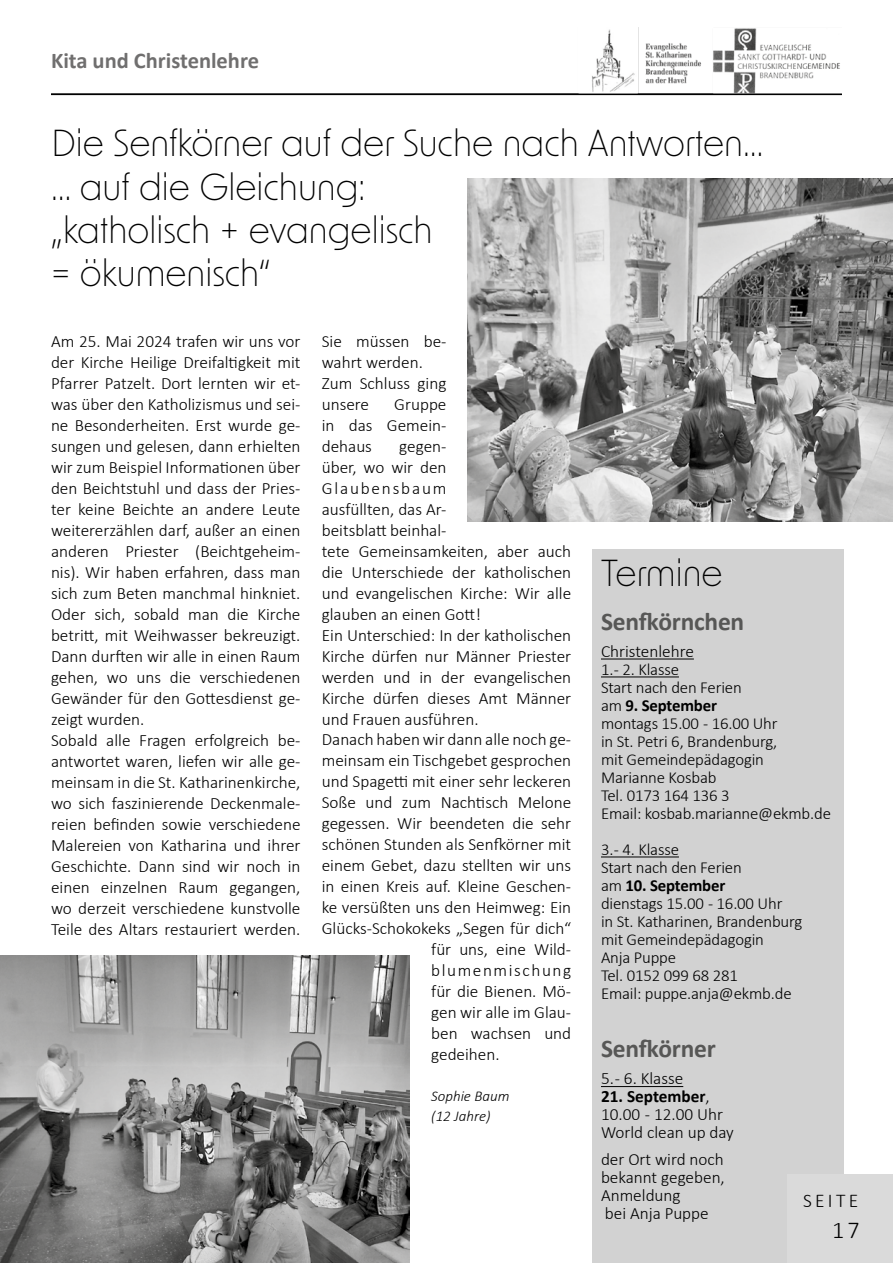
<style>
.page{position:relative;width:893px;height:1263px;background:#fff}
.page>*{position:absolute;margin:0;border:0;box-sizing:border-box;transform-origin:0 0}
.t1{font:300 36px/43.2px "New Order";color:#000}
.t2{font:700 25.5px "Calibri";letter-spacing:-.01em;color:#575756}
.t3{font:300 24px "Calibri";color:#000}
.t4{font:700 22.5px "Calibri";color:#706f6f}
.t5{font:300 19.5px "Calibri";letter-spacing:.17em;color:#000}
.t6{font:300 17.25px/21px "Calibri";color:#000}
.t7{font:300 17.25px "Calibri";letter-spacing:.09em;color:#000}
.t8{font:300 17.25px "Calibri";letter-spacing:.105em;color:#000}
.t9{font:300 16.8px/18px "Calibri";letter-spacing:-.01em;color:#000}
.t10{font:italic 300 15px/19.5px "Calibri";color:#000}
.s1{font-weight:700}
</style>
<div class="page">
<div style="left:592px;top:549px;width:252px;height:714px;background:#d2d2d2"></div>
<hr style="left:601px;top:658px;width:93px;height:1px;background:#000">
<hr style="left:601px;top:676px;width:78px;height:1px;background:#000">
<hr style="left:601px;top:856px;width:78px;height:1px;background:#000">
<hr style="left:601px;top:1086px;width:82px;height:1px;background:#000">
<img style="left:0;top:955px;width:410px;height:308px">
<div style="left:787px;top:1174px;width:106px;height:89px;background:#dadada"></div>
<img style="left:468px;top:179px;width:425px;height:342px">
<img style="left:592px;top:27px;width:248px;height:66px">
<hr style="left:51px;top:94px;width:791px;height:1px;background:#000">
<h3 class="t4" style="left:51px;top:45px;width:210px">Kita und Christenlehre</h3>
<h1 class="t1" style="left:51px;top:120px;width:714px">Die Senfkörner auf der Suche nach Antworten… … auf die Gleichung:<br>„katholisch + evangelisch<br>= ökumenisch“</h1>
<p class="t6" style="left:51px;top:330px;width:251px">Am 25. Mai 2024 trafen wir uns vor der Kirche Heilige Dreifaltigkeit mit Pfarrer Patzelt. Dort lernten wir et&shy;was über den Katholizismus und sei&shy;ne Besonderheiten. Erst wurde ge&shy;sungen und gelesen, dann erhielten wir zum Beispiel Informationen über den Beichtstuhl und dass der Pries&shy;ter keine Beichte an andere Leute weitererzählen darf, außer an einen anderen Priester (Beichtgeheim&shy;nis). Wir haben erfahren, dass man sich zum Beten manchmal hinkniet.<br>Oder sich, sobald man die Kirche betritt, mit Weihwasser bekreuzigt.<br>Dann durften wir alle in einen Raum gehen, wo uns die verschiedenen Gewänder für den Gottesdienst ge&shy;zeigt wurden.<br>Sobald alle Fragen erfolgreich be&shy;antwortet waren, liefen wir alle ge&shy;meinsam in die St. Katharinenkirche, wo sich faszinierende Deckenmale&shy;reien befinden sowie verschiedene Malereien von Katharina und ihrer Geschichte. Dann sind wir noch in einen einzelnen Raum gegangen, wo derzeit verschiedene kunstvolle Teile des Altars restauriert werden.</p>
<p class="t6" style="left:322px;top:330px;width:126px">Sie müssen be&shy;wahrt werden.<br>Zum Schluss ging unsere</p>
<p class="t6" style="left:322px;top:393px;width:126px;text-align:justify;text-indent:73px">Gruppe in das Gemein&shy;dehaus</p>
<p class="t6" style="left:399px;top:435px;width:49px">gegen-</p>
<p class="t6" style="left:322px;top:456px;width:126px">über, wo wir den</p>
<p class="t8" style="left:322px;top:477px;width:126px">Glaubensbaum</p>
<p class="t6" style="left:322px;top:498px;width:126px">ausfüllten, das Ar-</p>
<p class="t6" style="left:322px;top:519px;width:126px">beitsblatt beinhal-</p>
<p class="t6" style="left:322px;top:540px;width:251px">tete Gemeinsamkeiten, aber auch</p>
<p class="t6" style="left:322px;top:561px;width:251px">die Unterschiede der katholischen</p>
<p class="t6" style="left:322px;top:582px;width:251px">und evangelischen Kirche: Wir alle</p>
<p class="t6" style="left:322px;top:603px;width:161px">glauben an einen Gott!</p>
<p class="t6" style="left:322px;top:624px;width:251px">Ein Unterschied: In der katholischen</p>
<p class="t6" style="left:322px;top:645px;width:251px">Kirche dürfen nur Männer Priester</p>
<p class="t6" style="left:322px;top:666px;width:251px">werden und in der evangelischen</p>
<p class="t6" style="left:322px;top:687px;width:251px">Kirche dürfen dieses Amt Männer</p>
<p class="t6" style="left:322px;top:708px;width:158px">und Frauen ausführen.</p>
<p class="t6" style="left:322px;top:729px;width:251px">Danach haben wir dann alle noch ge-</p>
<p class="t6" style="left:322px;top:750px;width:251px">meinsam ein Tischgebet gesprochen</p>
<p class="t6" style="left:322px;top:771px;width:251px">und Spagetti mit einer sehr leckeren</p>
<p class="t6" style="left:322px;top:792px;width:251px">Soße und zum Nachtisch Melone</p>
<p class="t6" style="left:322px;top:813px;width:251px">gegessen. Wir beendeten die sehr</p>
<p class="t6" style="left:322px;top:834px;width:251px">schönen Stunden als Senfkörner mit</p>
<p class="t6" style="left:322px;top:855px;width:251px">einem Gebet, dazu stellten wir uns</p>
<p class="t6" style="left:322px;top:876px;width:251px">in einen Kreis auf. Kleine Geschen-</p>
<p class="t6" style="left:322px;top:897px;width:251px">ke versüßten uns den Heimweg: Ein</p>
<p class="t6" style="left:322px;top:918px;width:251px">Glücks-Schokokeks „Segen für dich“</p>
<p class="t6" style="left:431px;top:939px;width:142px">für uns, eine Wild-</p>
<p class="t7" style="left:431px;top:960px;width:142px">blumenmischung</p>
<p class="t6" style="left:431px;top:981px;width:142px">für die Bienen. Mö-</p>
<p class="t6" style="left:431px;top:1002px;width:142px">gen wir alle im Glau-</p>
<p class="t6" style="left:431px;top:1023px;width:142px">ben wachsen und</p>
<p class="t6" style="left:431px;top:1044px;width:70px">gedeihen.</p>
<p class="t10" style="left:431px;top:1086px;width:80px">Sophie Baum (12 Jahre)</p>
<h1 class="t1" style="left:601px;top:550px;width:123px">Termine</h1>
<h2 class="t2" style="left:601px;top:603px;width:145px">Senfkörnchen</h2>
<p class="t6" style="left:601px;top:640px;width:94px">Christenlehre</p>
<p class="t9" style="left:601px;top:660px;width:231px">1. - 2. Klasse<br>Start nach den Ferien<br>am <span class="s1">9. September<br></span>montags 15.00 - 16.00 Uhr<br>in St. Petri 6, Brandenburg,<br>mit Gemeindepädagogin<br>Marianne Kosbab<br>Tel. 0173 164 136 3<br>Email: kosbab.marianne@ekmb.de</p>
<p class="t9" style="left:601px;top:840px;width:203px">3. - 4. Klasse<br>Start nach den Ferien<br>am <span class="s1">10. September<br></span>dienstags 15.00 - 16.00 Uhr<br>in St. Katharinen, Brandenburg mit Gemeindepädagogin<br>Anja Puppe<br>Tel. 0152 099 68 281<br>Email: puppe.anja@ekmb.de</p>
<h2 class="t2" style="left:601px;top:1031px;width:116px">Senfkörner</h2>
<p class="t6" style="left:601px;top:1068px;width:84px">5. - 6. Klasse</p>
<p class="t6" style="left:601px;top:1087px;width:134px;line-height:18px"><span class="s1">21. September</span>,<br>10.00 - 12.00 Uhr<br>World clean up day</p>
<p class="t6" style="left:601px;top:1150px;width:125px;line-height:18px">der Ort wird noch bekannt gegeben,<br>Anmeldung<br>bei Anja Puppe</p>
<p class="t5" style="left:803px;top:1189px;width:57px">SEITE</p>
<h3 class="t3" style="left:832px;top:1215px;width:29px">17</h3>
</div>
